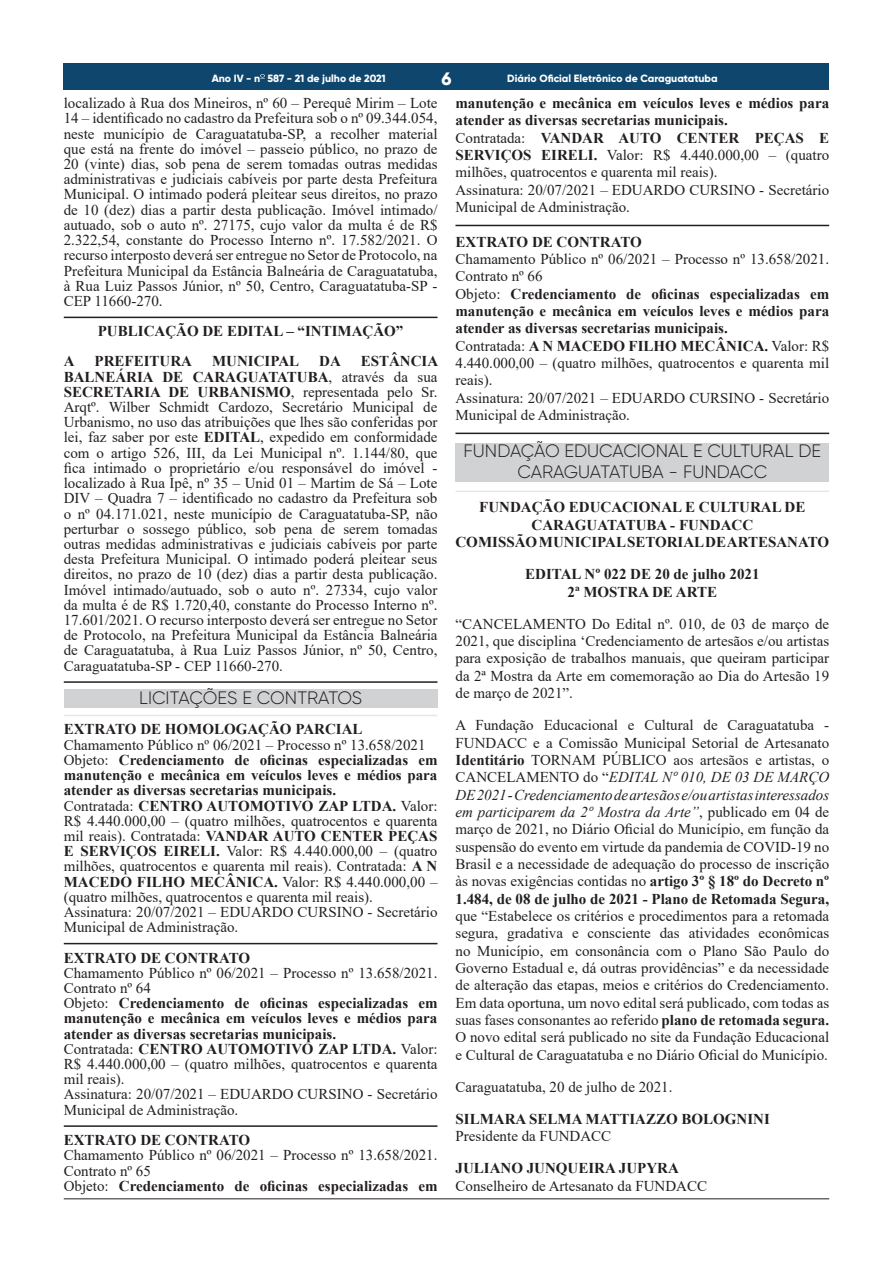
<style>
.page{position:relative;width:893px;height:1263px;background:#fff}
.page>*{position:absolute;margin:0;border:0;box-sizing:border-box;transform-origin:0 0}
.t1{font:300 18px/20.2px "Gilroy";color:#231f20;text-align:center}
.t2{font:800 18px "Gilroy";color:#fff}
.t3{font:15px/15.1px "Times New Roman";color:#231f20;text-align:justify}
.t4{font:700 15px/17.4px "Times New Roman";color:#231f20;text-align:center}
.t5{font:800 10.5px "Gilroy";color:#fff}
.s1{font-weight:700}
.s2{font-style:italic}
.s3{color:#1f2020}
</style>
<div class="page">
<div style="left:64px;top:64px;width:765px;height:26px;background:#0f466d"></div>
<svg style="left:260px;top:74px;width:5px;height:5px"></svg>
<hr style="left:64px;top:1198px;width:765px;height:1px;background:#231f20">
<div style="left:64px;top:690px;width:373px;height:18px;background:#d1d2d4"></div>
<hr style="left:64px;top:317px;width:373px;height:1px;background:#231f20">
<hr style="left:64px;top:681px;width:373px;height:2px;background:#231f20">
<hr style="left:64px;top:715px;width:373px;height:1px;background:#e6e7e9">
<hr style="left:64px;top:943px;width:373px;height:1px;background:#231f20">
<hr style="left:64px;top:1125px;width:373px;height:2px;background:#231f20">
<div style="left:455px;top:443px;width:374px;height:38px;background:#d1d2d4"></div>
<hr style="left:455px;top:225px;width:374px;height:1px;background:#231f20">
<hr style="left:455px;top:433px;width:374px;height:1px;background:#231f20">
<hr style="left:455px;top:491px;width:374px;height:1px;background:#e6e7e9">
<p class="t5" style="left:212px;top:72px;width:175px">Ano IV - n 587 - 21 de julho de 2021</p>
<p class="t2" style="left:441px;top:67px;width:12px">6</p>
<p class="t5" style="left:507px;top:72px;width:212px">Diário Oficial Eletrônico de Caraguatatuba</p>
<p class="t3" style="left:64px;top:95px;width:375px">localizado à Rua dos Mineiros, nº 60 – Perequê Mirim – Lote 14 – identificado no cadastro da Prefeitura sob o nº 09.344.054, neste município de Caraguatatuba-SP, a recolher material que está na frente do imóvel – passeio público, no prazo de 20 (vinte) dias, sob pena de serem tomadas outras medidas administrativas e judiciais cabíveis por parte desta Prefeitura Municipal. O intimado poderá pleitear seus direitos, no prazo de 10 (dez) dias a partir desta publicação. Imóvel intimado/ autuado, sob o auto nº. 27175, cujo valor da multa é de R$ 2.322,54, constante do Processo Interno nº. 17.582/2021. O recurso interposto deverá ser entregue no Setor de Protocolo, na Prefeitura Municipal da Estância Balneária de Caraguatatuba, à Rua Luiz Passos Júnior, nº 50, Centro, Caraguatatuba-SP - CEP 11660-270.</p>
<p class="t4" style="left:98px;top:322px;width:307px">PUBLICAÇÃO DE EDITAL – “INTIMAÇÃO”</p>
<p class="t4" style="left:64px;top:352px;width:12px">A</p>
<p class="t4" style="left:95px;top:352px;width:99px">PREFEITURA</p>
<p class="t4" style="left:212px;top:352px;width:89px">MUNICIPAL</p>
<p class="t4" style="left:319px;top:352px;width:23px">DA</p>
<p class="t3" style="left:455px;top:94px;width:375px;line-height:17.2px;text-align:left"><span class="s1">manutenção e mecânica em veículos leves e médios para atender as diversas secretarias municipais.<br></span>Contratada: <span class="s1">VANDAR AUTO CENTER PEÇAS E SERVIÇOS EIRELI.</span> Valor: R$ 4.440.000,00 – (quatro milhões, quatrocentos e quarenta mil reais).<br>Assinatura: 20/07/2021 – EDUARDO CURSINO - Secretário Municipal de Administração.</p>
<p class="t4" style="left:455px;top:232px;width:188px">EXTRATO DE CONTRATO</p>
<p class="t3" style="left:455px;top:250px;width:375px;line-height:17.4px;text-align:left">Chamamento Público nº 06/2021 – Processo nº 13.658/2021.<br>Contrato nº 66<br>Objeto: <span class="s1">Credenciamento de oficinas especializadas em manutenção e mecânica em veículos leves e médios para atender as diversas secretarias municipais.<br></span>Contratada: <span class="s1">A N MACEDO FILHO MECÂNICA.</span> Valor: R$ 4.440.000,00 – (quatro milhões, quatrocentos e quarenta mil reais).<br>Assinatura: 20/07/2021 – EDUARDO CURSINO - Secretário Municipal de Administração.</p>
<p class="t1" style="left:464px;top:441px;width:359px">FUNDAÇÃO EDUCACIONAL E CULTURAL DE<br>CARAGUATATUBA - FUNDACC</p>
<p class="t4" style="left:455px;top:498px;width:375px">FUNDAÇÃO EDUCACIONAL E CULTURAL DE<br>CARAGUATATUBA - FUNDACC<br>COMISSÃO MUNICIPAL SETORIAL DE ARTESANATO</p>
<p class="t4" style="left:525px;top:565px;width:236px">EDITAL Nº 022 DE 20 de julho 2021<br>2ª MOSTRA DE ARTE</p>
<p class="t3" style="left:455px;top:615px;width:375px;line-height:17.2px">“CANCELAMENTO Do Edital nº. 010, de 03 de março de 2021, que disciplina ‘Credenciamento de artesãos e/ou artistas para exposição de trabalhos manuais, que queiram participar da 2ª Mostra da Arte em comemoração ao Dia do Artesão 19 de março de 2021”.</p>
<p class="t3" style="left:455px;top:716px;width:375px;line-height:17.4px">A Fundação Educacional e Cultural de Caraguatatuba - FUNDACC e a Comissão Municipal Setorial de Artesanato <span class="s1">Identitário</span> TORNAM PÚBLICO aos artesãos e artistas, o CANCELAMENTO do “<span class="s2">EDITAL Nº 010, DE 03 DE MARÇO DE 2021 - Credenciamento de artesãos e/ou artistas interessados em participarem da 2º Mostra da Arte”</span>, publicado em 04 de março de 2021, no Diário Oficial do Município, em função da suspensão do evento em virtude da pandemia de COVID-19 no Brasil e a necessidade de adequação do processo de inscrição às novas exigências contidas no <span class="s1">artigo 3º § 18º do Decreto nº 1.484, de 08 de julho de 2021 - Plano de Retomada Segura,</span></p>
<p class="t3" style="left:455px;top:907px;width:375px;line-height:17.2px">que “Estabelece os critérios e procedimentos para a retomada segura, gradativa e consciente das atividades econômicas no Município, em consonância com o Plano São Paulo do Governo Estadual e, dá outras providências” e da necessidade de alteração das etapas, meios e critérios do Credenciamento.<br>Em data oportuna, um novo edital será publicado, com todas as suas fases consonantes ao referido <span class="s1">plano de retomada segura.<br></span>O novo edital será publicado no site da Fundação Educacional e Cultural de Caraguatatuba e no Diário Oficial do Município.</p>
<p class="t3" style="left:455px;top:1079px;width:219px">Caraguatatuba, 20 de julho de 2021.</p>
<p class="t4" style="left:455px;top:1110px;width:316px">SILMARA SELMA MATTIAZZO BOLOGNINI</p>
<p class="t3" style="left:455px;top:1128px;width:157px">Presidente da FUNDACC</p>
<p class="t4" style="left:455px;top:1159px;width:225px">JULIANO JUNQUEIRA JUPYRA</p>
<p class="t3" style="left:455px;top:1178px;width:253px">Conselheiro de Artesanato da FUNDACC</p>
<p class="t3" style="left:64px;top:353px;width:376px;text-indent:297px"><span class="s1">ESTÂNCIA BALNEÁRIA DE CARAGUATATUBA</span>, através da sua <span class="s1">SECRETARIA DE URBANISMO</span>, representada pelo Sr.<br>Arqtº. <span class="s3">Wilber Schmidt Cardozo</span>, Secretário Municipal de Urbanismo, no uso das atribuições que lhes são conferidas por lei, faz saber por este <span class="s1">EDITAL</span>, expedido em conformidade com o artigo 526, III, da Lei Municipal nº. 1.144/80, que fica intimado o proprietário e/ou responsável do imóvel - localizado à Rua Ipê, nº 35 – Unid 01 – Martim de Sá – Lote DIV – Quadra 7 – identificado no cadastro da Prefeitura sob o nº 04.171.021, neste município de Caraguatatuba-SP, não perturbar o sossego público, sob pena de serem tomadas outras medidas administrativas e judiciais cabíveis por parte desta Prefeitura Municipal. O intimado poderá pleitear seus direitos, no prazo de 10 (dez) dias a partir desta publicação.<br>Imóvel intimado/autuado, sob o auto nº. 27334, cujo valor da multa é de R$ 1.720,40, constante do Processo Interno nº.<br>17.601/2021. O recurso interposto deverá ser entregue no Setor de Protocolo, na Prefeitura Municipal da Estância Balneária de Caraguatatuba, à Rua Luiz Passos Júnior, nº 50, Centro, Caraguatatuba-SP - CEP 11660-270.</p>
<p class="t1" style="left:139px;top:687px;width:224px">LICITAÇÕES E CONTRATOS</p>
<p class="t4" style="left:64px;top:720px;width:300px">EXTRATO DE HOMOLOGAÇÃO PARCIAL</p>
<p class="t3" style="left:64px;top:736px;width:375px;text-align:left">Chamamento Público nº 06/2021 – Processo nº 13.658/2021<br>Objeto: <span class="s1">Credenciamento de oficinas especializadas em manutenção e mecânica em veículos leves e médios para atender as diversas secretarias municipais.<br></span>Contratada: <span class="s1">CENTRO AUTOMOTIVO ZAP LTDA.</span> Valor:<br>R$ 4.440.000,00 – (quatro milhões, quatrocentos e quarenta mil reais). Contratada: <span class="s1">VANDAR AUTO CENTER PEÇAS E SERVIÇOS EIRELI.</span> Valor: R$ 4.440.000,00 – (quatro milhões, quatrocentos e quarenta mil reais). Contratada: <span class="s1">A N MACEDO FILHO MECÂNICA.</span> Valor: R$ 4.440.000,00 – (quatro milhões, quatrocentos e quarenta mil reais).<br>Assinatura: 20/07/2021 – EDUARDO CURSINO - Secretário Municipal de Administração.</p>
<p class="t4" style="left:64px;top:948px;width:188px">EXTRATO DE CONTRATO</p>
<p class="t3" style="left:64px;top:965px;width:375px;text-align:left">Chamamento Público nº 06/2021 – Processo nº 13.658/2021.<br>Contrato nº 64<br>Objeto: <span class="s1">Credenciamento de oficinas especializadas em manutenção e mecânica em veículos leves e médios para atender as diversas secretarias municipais.<br></span>Contratada: <span class="s1">CENTRO AUTOMOTIVO ZAP LTDA.</span> Valor:<br>R$ 4.440.000,00 – (quatro milhões, quatrocentos e quarenta mil reais).<br>Assinatura: 20/07/2021 – EDUARDO CURSINO - Secretário Municipal de Administração.</p>
<p class="t4" style="left:64px;top:1131px;width:188px">EXTRATO DE CONTRATO</p>
<p class="t3" style="left:64px;top:1147px;width:375px;text-align:left">Chamamento Público nº 06/2021 – Processo nº 13.658/2021.<br>Contrato nº 65<br>Objeto: <span class="s1">Credenciamento de oficinas especializadas em</span></p>
</div>
